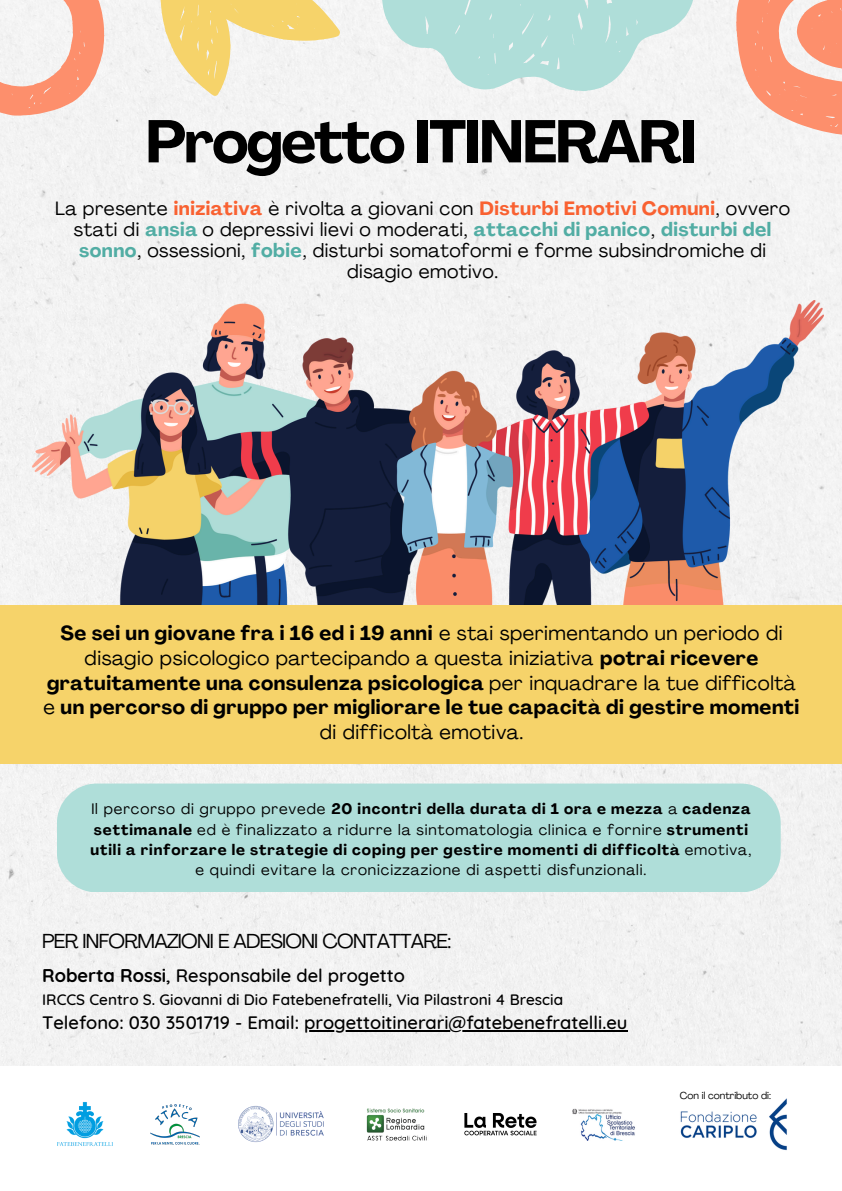
<style>
.page{position:relative;width:842px;height:1191px;background:#fff}
.page>*{position:absolute;margin:0;border:0;box-sizing:border-box;transform-origin:0 0}
.t1{font:700 59.4px "Agrandir";letter-spacing:-.035em;color:#000}
.t2{font:700 20px/24.8px "Agrandir";letter-spacing:.025em;color:#000;text-align:center}
.t3{font:20px "Agrandir";letter-spacing:-.035em;color:#000}
.t4{font:19px/21px "Agrandir";letter-spacing:.025em;color:#000;text-align:center}
.t5{font:500 18.4px "Quicksand";color:#000}
.t6{font:500 15.4px "Quicksand";color:#000}
.t7{font:15px/20.2px "Agrandir";letter-spacing:.06em;color:#000;text-align:center}
.t8{font:10px "Agrandir";color:#000}
.s1{font-weight:700;color:#f96131}
.s2{font-weight:700;color:#52ada4}
.s3{font-weight:400}
.s4{font-weight:700}
</style>
<div class="page">
<div style="left:0;top:0;width:842px;height:1066px;background:#f3f3f3"></div>
<svg style="left:381px;top:0;width:314px;height:91px"></svg>
<svg style="left:0;top:0;width:104px;height:115px"></svg>
<svg style="left:160px;top:0;width:180px;height:96px"></svg>
<svg style="left:736px;top:0;width:106px;height:136px"></svg>
<img style="left:33px;top:301px;width:790px;height:304px">
<div style="left:0;top:605px;width:842px;height:158px;background:#f6d36a"></div>
<div style="left:57px;top:783px;width:724px;height:109px;background:#afded9;border-radius:40px"></div>
<img style="left:150px;top:1104px;width:50px;height:39px">
<img style="left:464px;top:1113px;width:73px;height:23px">
<img style="left:238px;top:1106px;width:86px;height:36px">
<img style="left:572px;top:1108px;width:63px;height:32px">
<img style="left:366px;top:1108px;width:61px;height:31px">
<img style="left:57px;top:1102px;width:56px;height:44px">
<img style="left:680px;top:1098px;width:107px;height:52px">
<hr style="left:304px;top:1029px;width:323px;height:2px;background:#000">
<h4 class="t1" style="left:145px;top:118px;width:553px">Progetto ITINERARI</h4>
<p class="t4" style="left:55px;top:199px;width:736px">La presente <span class="s1">iniziativa</span> è rivolta a giovani con <span class="s1">Disturbi Emotivi Comuni</span>, ovvero stati di <span class="s2">ansia</span> o depressivi lievi o moderati, <span class="s2">attacchi di panico</span>, <span class="s2">disturbi del sonno</span>, ossessioni, <span class="s2">fobie</span>, disturbi somatoformi e forme subsindromiche di disagio emotivo.</p>
<p class="t2" style="left:44px;top:622px;width:757px">Se sei un giovane fra i 16 ed i 19 anni <span class="s3">e stai sperimentando un periodo di disagio psicologico partecipando a questa iniziativa</span> potrai ricevere gratuitamente una consulenza psicologica <span class="s3">per inquadrare la tue difficoltà e</span> un percorso di gruppo per migliorare le tue capacità di gestire momenti <span class="s3">di difficoltà emotiva.</span></p>
<p class="t7" style="left:90px;top:800px;width:662px">Il percorso di gruppo prevede <span class="s4">20 incontri della durata di 1 ora e mezza</span> a <span class="s4">cadenza settimanale</span> ed è finalizzato a ridurre la sintomatologia clinica e fornire <span class="s4">strumenti utili a rinforzare le strategie di coping per gestire momenti di difficoltà</span> emotiva, e quindi evitare la cronicizzazione di aspetti disfunzionali.</p>
<p class="t3" style="left:42px;top:932px;width:411px">PER INFORMAZIONI E ADESIONI CONTATTARE:</p>
<h5 class="t5" style="left:42px;top:963px;width:364px"><span class="s4">Roberta Rossi</span>, Responsabile del progetto</h5>
<h5 class="t6" style="left:42px;top:989px;width:522px">IRCCS Centro S. Giovanni di Dio Fatebenefratelli, Via Pilastroni 4 Brescia</h5>
<h5 class="t5" style="left:42px;top:1010px;width:587px">Telefono: 030 3501719 - Email: progettoitinerari@fatebenefratelli.eu</h5>
<p class="t8" style="left:680px;top:1091px;width:93px">Con il contributo di:</p>
</div>
